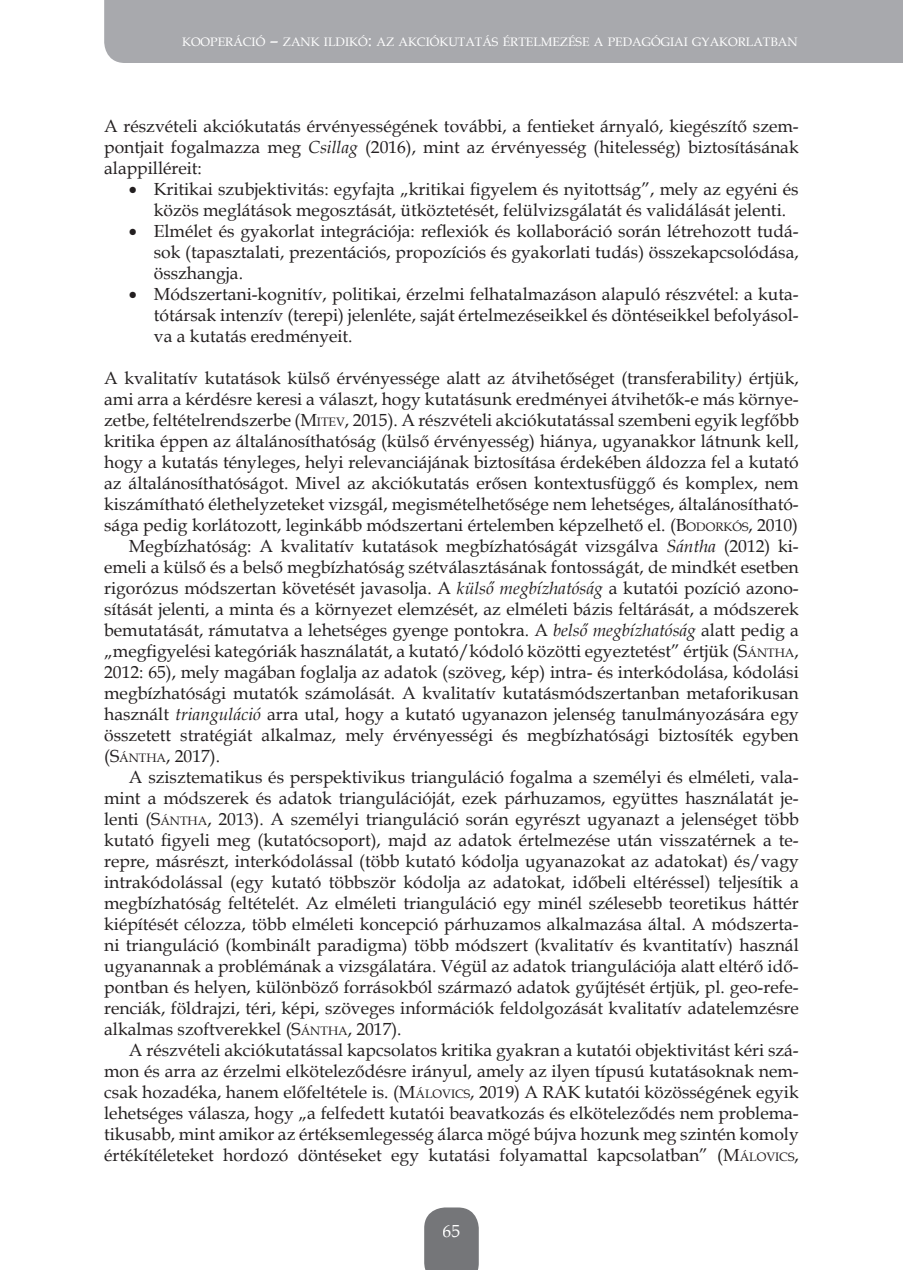
<style>
.page{position:relative;width:903px;height:1270px;background:#fff}
.page>*{position:absolute;margin:0;border:0;box-sizing:border-box;transform-origin:0 0}
.t1{font:17.5px/21px "Book Antiqua";color:#231f20;text-align:justify}
.t2{font:17.5px "Book Antiqua";color:#fff}
.t3{font:12.25px "Book Antiqua";color:#fff}
.s1{font-size:17.5px}
.s2{font-style:italic}
.s3{font-style:inherit}
.s4{font-size:12.25px}
</style>
<div class="page">
<svg style="left:424px;top:1207px;width:55px;height:63px;background:#7e7f82"></svg>
<div style="left:443px;top:1225px;width:16px;height:13px;background:#757679"></div>
<div style="left:104px;top:0;width:799px;height:63px;background:#a8a9ad"></div>
<p class="t3" style="left:182px;top:33px;width:617px">KOOPERÁCIÓ <span class="s1">–</span> ZANK ILDIKÓ<span class="s1">:</span> AZ AKCIÓKUTATÁS ÉRTELMEZÉSE A PEDAGÓGIAI GYAKORLATBAN</p>
<p class="t1" style="left:104px;top:115px;width:696px">A részvételi akciókutatás érvényességének további, a fentieket árnyaló, kiegészítő szem&shy;pontjait fogalmazza meg <span class="s2">Csillag</span> (2016), mint az érvényesség (hitelesség) biztosításának alappilléreit:</p>
<p class="t1" style="left:154px;top:178px;width:646px;text-indent:-25px">• Kritikai szubjektivitás: egyfajta „kritikai figyelem és nyitottság”, mely az egyéni és közös meglátások megosztását, ütköztetését, felülvizsgálatát és validálását jelenti.</p>
<p class="t1" style="left:154px;top:220px;width:646px;text-indent:-25px">• elmélet és gyakorlat integrációja: reflexiók és kollaboráció során létrehozott tudá&shy;sok (tapasztalati, prezentációs, propozíciós és gyakorlati tudás) összekapcsolódása, összhangja.</p>
<p class="t1" style="left:154px;top:283px;width:646px;text-indent:-25px">• módszertani-kognitív, politikai, érzelmi felhatalmazáson alapuló részvétel: a kuta&shy;tótársak intenzív (terepi) jelenléte, saját értelmezéseikkel és döntéseikkel befolyásol&shy;va a kutatás eredményeit.</p>
<p class="t1" style="left:104px;top:367px;width:696px">A kvalitatív kutatások külső érvényessége alatt az átvihetőséget (transferability<span class="s2">)</span> értjük,</p>
<p class="t1" style="left:104px;top:388px;width:696px">ami arra a kérdésre keresi a választ, hogy kutatásunk eredményei átvihetők-e más környe-</p>
<p class="t1" style="left:104px;top:409px;width:696px">zetbe, feltételrendszerbe (<span class="s3">M</span><span class="s4">ITEV</span>, 2015). A részvételi akciókutatással szembeni egyik legfőbb</p>
<p class="t1" style="left:104px;top:430px;width:696px">kritika éppen az általánosíthatóság (külső érvényesség) hiánya, ugyanakkor látnunk kell,</p>
<p class="t1" style="left:104px;top:451px;width:696px">hogy a kutatás tényleges, helyi relevanciájának biztosítása érdekében áldozza fel a kutató</p>
<p class="t1" style="left:104px;top:472px;width:696px">az általánosíthatóságot. mivel az akciókutatás erősen kontextusfüggő és komplex, nem</p>
<p class="t1" style="left:104px;top:493px;width:696px">kiszámítható élethelyzeteket vizsgál, megismételhetősége nem lehetséges, általánosítható-</p>
<p class="t1" style="left:104px;top:514px;width:695px">sága pedig korlátozott, leginkább módszertani értelemben képzelhető el. (<span class="s3">B</span><span class="s4">ODORKÓS</span><span class="s3">,</span> 2010)</p>
<p class="t1" style="left:129px;top:535px;width:671px">megbízhatóság: A kvalitatív kutatások megbízhatóságát vizsgálva <span class="s2">Sántha</span> (2012) ki-</p>
<p class="t1" style="left:104px;top:556px;width:696px">emeli a külső és a belső megbízhatóság szétválasztásának fontosságát, de mindkét esetben</p>
<p class="t1" style="left:104px;top:577px;width:696px">rigorózus módszertan követését javasolja. A <span class="s2">külső megbízhatóság</span> a kutatói pozíció azono-</p>
<p class="t1" style="left:104px;top:598px;width:696px">sítását jelenti, a minta és a környezet elemzését, az elméleti bázis feltárását, a módszerek</p>
<p class="t1" style="left:104px;top:619px;width:696px">bemutatását, rámutatva a lehetséges gyenge pontokra. A <span class="s2">belső megbízhatóság</span> alatt pedig a</p>
<p class="t1" style="left:104px;top:640px;width:696px">„megfigyelési kategóriák használatát, a kutató/kódoló közötti egyeztetést” értjük (<span class="s3">S</span><span class="s4">ÁNTHA</span>,</p>
<p class="t1" style="left:104px;top:661px;width:696px">2012: 65), mely magában foglalja az adatok (szöveg, kép) intra- és interkódolása, kódolási</p>
<p class="t1" style="left:104px;top:682px;width:696px">megbízhatósági mutatók számolását. A kvalitatív kutatásmódszertanban metaforikusan</p>
<p class="t1" style="left:104px;top:703px;width:696px">használt <span class="s2">trianguláció</span> arra utal, hogy a kutató ugyanazon jelenség tanulmányozására egy</p>
<p class="t1" style="left:104px;top:724px;width:696px">összetett stratégiát alkalmaz, mely érvényességi és megbízhatósági biztosíték egyben</p>
<p class="t1" style="left:104px;top:745px;width:117px">(<span class="s3">S</span><span class="s4">ÁNTHA</span>, 2017).</p>
<p class="t1" style="left:129px;top:766px;width:671px">A szisztematikus és perspektivikus trianguláció fogalma a személyi és elméleti, vala-</p>
<p class="t1" style="left:104px;top:787px;width:696px">mint a módszerek és adatok triangulációját, ezek párhuzamos, együttes használatát je-</p>
<p class="t1" style="left:104px;top:808px;width:696px">lenti (<span class="s3">S</span><span class="s4">ÁNTHA</span>, 2013). A személyi trianguláció során egyrészt ugyanazt a jelenséget több</p>
<p class="t1" style="left:104px;top:829px;width:696px">kutató figyeli meg (kutatócsoport), majd az adatok értelmezése után visszatérnek a te-</p>
<p class="t1" style="left:104px;top:850px;width:696px">repre, másrészt, interkódolással (több kutató kódolja ugyanazokat az adatokat) és/vagy</p>
<p class="t1" style="left:104px;top:871px;width:696px">intrakódolással (egy kutató többször kódolja az adatokat, időbeli eltéréssel) teljesítik a</p>
<p class="t1" style="left:104px;top:892px;width:696px">megbízhatóság feltételét. Az elméleti trianguláció egy minél szélesebb teoretikus háttér</p>
<p class="t1" style="left:104px;top:913px;width:696px">kiépítését célozza, több elméleti koncepció párhuzamos alkalmazása által. A módszerta-</p>
<p class="t1" style="left:104px;top:934px;width:696px">ni trianguláció (kombinált paradigma) több módszert (kvalitatív és kvantitatív) használ</p>
<p class="t1" style="left:104px;top:955px;width:696px">ugyanannak a problémának a vizsgálatára. Végül az adatok triangulációja alatt eltérő idő-</p>
<p class="t1" style="left:104px;top:976px;width:696px">pontban és helyen, különböző forrásokból származó adatok gyűjtését értjük, pl. geo-refe-</p>
<p class="t1" style="left:104px;top:997px;width:696px">renciák, földrajzi, téri, képi, szöveges információk feldolgozását kvalitatív adatelemzésre</p>
<p class="t1" style="left:104px;top:1018px;width:299px">alkalmas szoftverekkel (<span class="s3">S</span><span class="s4">ÁNTHA</span>, 2017).</p>
<p class="t1" style="left:129px;top:1039px;width:671px">A részvételi akciókutatással kapcsolatos kritika gyakran a kutatói objektivitást kéri szá-</p>
<p class="t1" style="left:104px;top:1060px;width:696px">mon és arra az érzelmi elköteleződésre irányul, amely az ilyen típusú kutatásoknak nem-</p>
<p class="t1" style="left:104px;top:1081px;width:696px">csak hozadéka, hanem előfeltétele is. (<span class="s3">M</span><span class="s4">ÁLOVICS</span>, 2019) A RAK kutatói közösségének egyik</p>
<p class="t1" style="left:104px;top:1102px;width:696px">lehetséges válasza, hogy „a felfedett kutatói beavatkozás és elköteleződés nem problema-</p>
<p class="t1" style="left:104px;top:1123px;width:696px">tikusabb, mint amikor az értéksemlegesség álarca mögé bújva hozunk meg szintén komoly</p>
<p class="t1" style="left:104px;top:1144px;width:696px">értékítéleteket hordozó döntéseket egy kutatási folyamattal kapcsolatban” (<span class="s3">M</span><span class="s4">ÁLOVICS</span>,</p>
<p class="t2" style="left:443px;top:1219px;width:19px">65</p>
</div>
